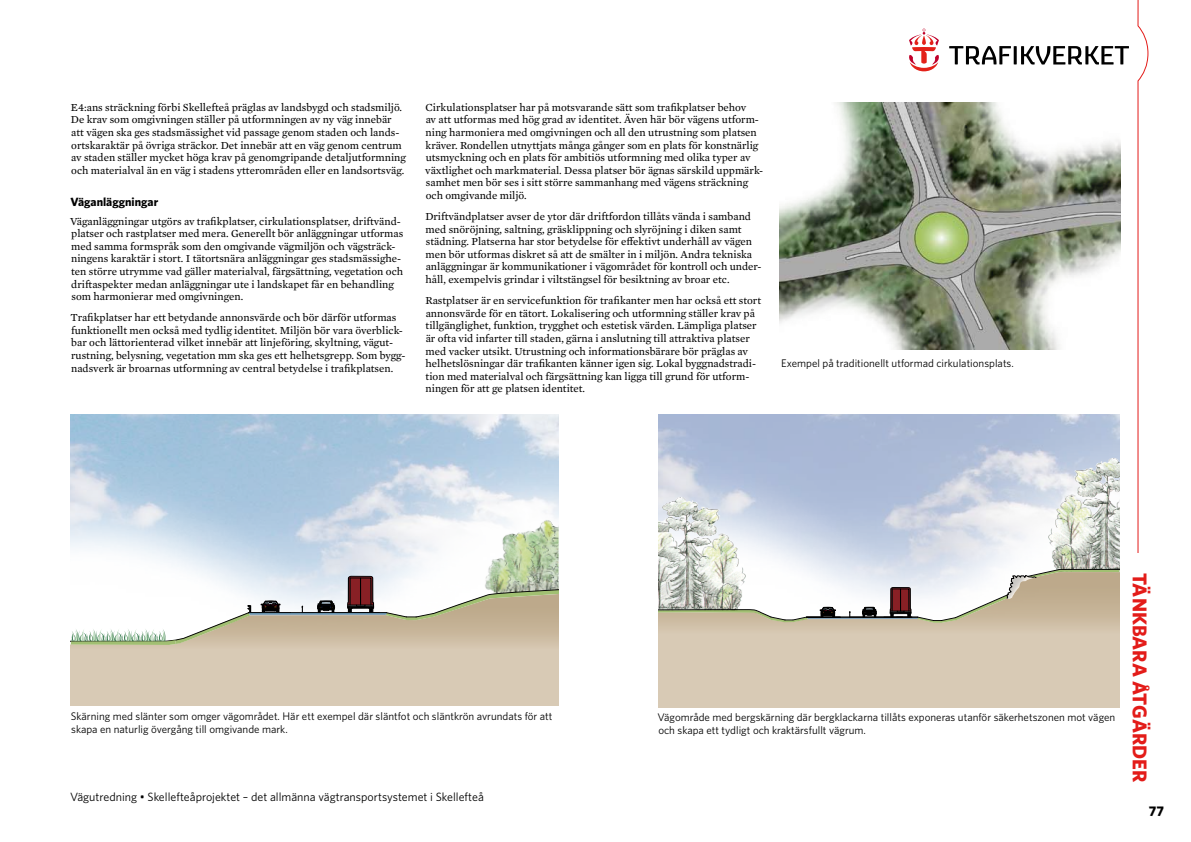
<style>
.page{position:relative;width:1191px;height:842px;background:#fff}
.page>*{position:absolute;margin:0;border:0;box-sizing:border-box;transform-origin:0 0}
.t1{font:700 20px "Whitney";color:#e31c19}
.t2{font:700 14px "Whitney";color:#000}
.t3{font:12px "Whitney";color:#000}
.t4{font:700 12px "Whitney";color:#000}
.t5{font:11px/12.6px "Mercury Text G2";color:#000}
.t6{font:11px/13.2px "Whitney";color:#000}
</style>
<div class="page">
<svg style="left:949px;top:46px;width:180px;height:19px"></svg>
<svg style="left:909px;top:28px;width:30px;height:43px"></svg>
<svg style="left:1137px;top:0;width:12px;height:553px"></svg>
<img style="left:402px;top:415px;width:156px;height:156px">
<div style="left:71px;top:658px;width:487px;height:48px;background:#d8cab5"></div>
<svg style="left:71px;top:571px;width:487px;height:87px"></svg>
<img style="left:658px;top:460px;width:122px;height:248px">
<img style="left:780px;top:422px;width:339px;height:286px">
<svg style="left:658px;top:569px;width:461px;height:54px"></svg>
<img style="left:780px;top:102px;width:340px;height:247px">
<p class="t5" style="left:71px;top:100px;width:336px">E4:ans sträckning förbi Skellefteå präglas av landsbygd och stadsmiljö.<br>De krav som omgivningen ställer på utformningen av ny väg innebär att vägen ska ges stadsmässighet vid passage genom staden och lands&shy;ortskaraktär på övriga sträckor. Det innebär att en väg genom centrum av staden ställer mycket höga krav på genomgripande detaljutformning och materialval än en väg i stadens ytterområden eller en landsortsväg.</p>
<p class="t4" style="left:71px;top:194px;width:89px">Väganläggningar</p>
<p class="t5" style="left:70px;top:214px;width:334px">Väganläggningar utgörs av trafikplatser, cirkulationsplatser, driftvänd&shy;platser och rastplatser med mera. Generellt bör anläggningar utformas med samma formspråk som den omgivande vägmiljön och vägsträck&shy;ningens karaktär i stort. I tätortsnära anläggningar ges stadsmässighe&shy;ten större utrymme vad gäller materialval, färgsättning, vegetation och driftaspekter medan anläggningar ute i landskapet får en behandling som harmonierar med omgivningen.</p>
<p class="t5" style="left:71px;top:311px;width:336px">Trafikplatser har ett betydande annonsvärde och bör därför utformas funktionellt men också med tydlig identitet. Miljön bör vara överblick&shy;bar och lättorienterad vilket innebär att linjeföring, skyltning, vägut&shy;rustning, belysning, vegetation mm ska ges ett helhetsgrepp. Som bygg&shy;nadsverk är broarnas utformning av central betydelse i trafikplatsen.</p>
<p class="t5" style="left:425px;top:100px;width:339px">Cirkulationsplatser har på motsvarande sätt som trafikplatser behov<br>av att utformas med hög grad av identitet. Även här bör vägens utform&shy;ning harmoniera med omgivningen och all den utrustning som platsen kräver. Rondellen utnyttjats många gånger som en plats för konstnärlig utsmyckning och en plats för ambitiös utformning med olika typer av växtlighet och markmaterial. Dessa platser bör ägnas särskild uppmärk&shy;samhet men bör ses i sitt större sammanhang med vägens sträckning och omgivande miljö.</p>
<p class="t5" style="left:425px;top:210px;width:338px">Driftvändplatser avser de ytor där driftfordon tillåts vända i samband med snöröjning, saltning, gräsklippning och slyröjning i diken samt städning. Platserna har stor betydelse för effektivt underhåll av vägen men bör utformas diskret så att de smälter in i miljön. Andra tekniska anläggningar är kommunikationer i vägområdet för kontroll och under&shy;håll, exempelvis grindar i viltstängsel för besiktning av broar etc.</p>
<p class="t5" style="left:425px;top:294px;width:337px">Rastplatser är en servicefunktion för trafikanter men har också ett stort annonsvärde för en tätort. Lokalisering och utformning ställer krav på tillgänglighet, funktion, trygghet och estetisk värden. Lämpliga platser är ofta vid infarter till staden, gärna i anslutning till attraktiva platser med vacker utsikt. Utrustning och informationsbärare bör präglas av helhetslösningar där trafikanten känner igen sig. Lokal byggnadstradi&shy;tion med materialval och färgsättning kan ligga till grund för utform&shy;ningen för att ge platsen identitet.</p>
<p class="t6" style="left:781px;top:356px;width:234px">Exempel på traditionellt utformad cirkulationsplats.</p>
<p class="t6" style="left:71px;top:709px;width:483px">Skärning med slänter som omger vägområdet. Här ett exempel där släntfot och släntkrön avrundats för att skapa en naturlig övergång till omgivande mark.</p>
<p class="t6" style="left:657px;top:711px;width:459px">Vägområde med bergskärning där bergklackarna tillåts exponeras utanför säkerhetszonen mot vägen och skapa ett tydligt och kraktärsfullt vägrum.</p>
<p class="t3" style="left:70px;top:789px;width:415px">Vägutredning • Skellefteåprojektet – det allmänna vägtransportsystemet i Skellefteå</p>
<h1 class="t1" style="left:1153px;top:573px;width:210px;rotate:90deg">TÄNKBARA ÅTGÄRDER</h1>
<p class="t2" style="left:1148px;top:802px;width:17px">77</p>
</div>
